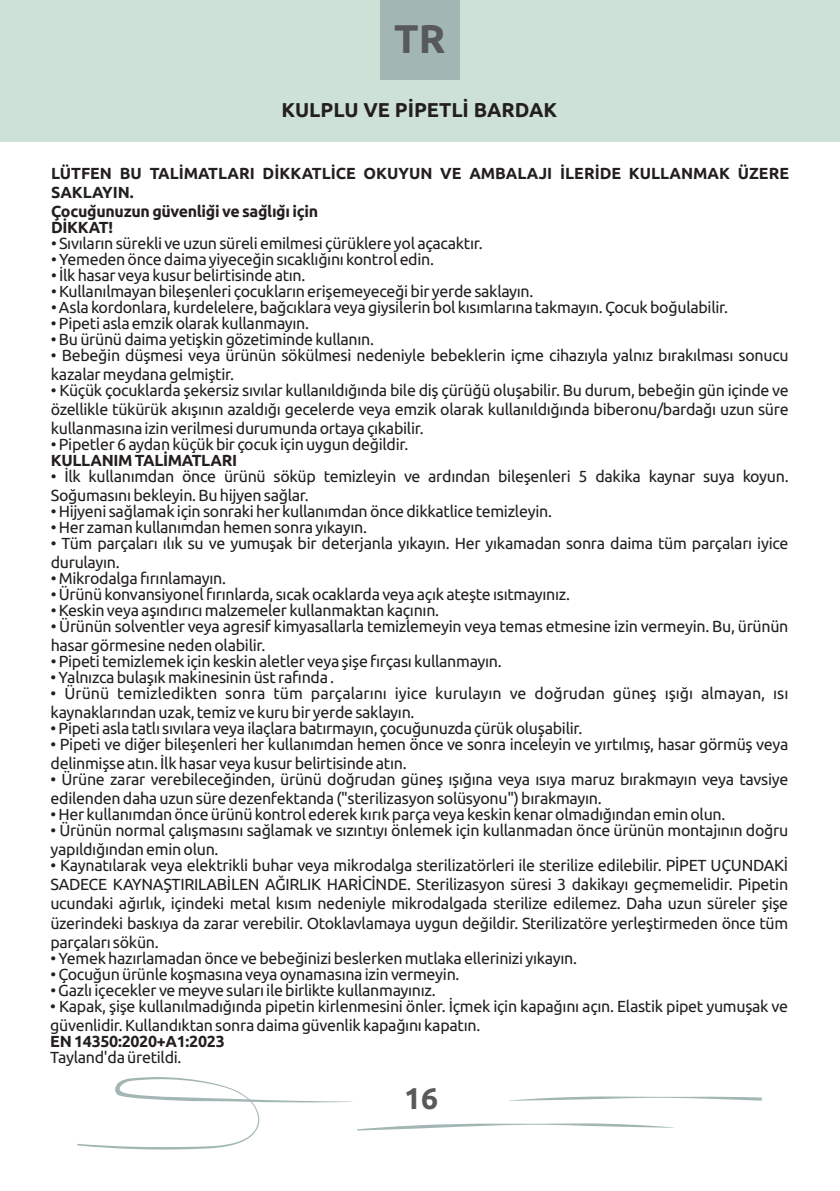
<style>
.page{position:relative;width:840px;height:1191px;background:#fff}
.page>*{position:absolute;margin:0;border:0;box-sizing:border-box;transform-origin:0 0}
.t1{font:700 40px "Ubuntu";color:#58595b}
.t2{font:700 30px "Ubuntu";color:#58595b}
.t3{font:700 20px "Ubuntu";color:#231f20}
.t4{font:16px/19px "Ubuntu";letter-spacing:-.02em;color:#231f20}
.t5{font:16px/19px "Ubuntu";color:#231f20}
.t6{font:700 16px/18.6px "Ubuntu";color:#231f20}
.t7{font:700 16px "Ubuntu";letter-spacing:-.02em;color:#231f20}
</style>
<div class="page">
<div style="left:0;top:0;width:839px;height:142px;background:#cde1d6"></div>
<div style="left:380px;top:0;width:79px;height:79px;background:#a2b6b4"></div>
<svg style="left:77px;top:1077px;width:684px;height:72px"></svg>
<h1 class="t1" style="left:394px;top:22px;width:53px">TR</h1>
<p class="t3" style="left:281px;top:101px;width:277px">KULPLU VE PİPETLİ BARDAK</p>
<p class="t6" style="left:51px;top:165px;width:739px">LÜTFEN BU TALİMATLARI DİKKATLİCE OKUYUN VE AMBALAJI İLERİDE KULLANMAK ÜZERE<br>SAKLAYIN.<br>Çocuğunuzun güvenliği ve sağlığı için</p>
<p class="t7" style="left:51px;top:220px;width:63px">DİKKAT!</p>
<p class="t4" style="left:51px;top:234px;width:433px">• Sıvıların sürekli ve uzun süreli emilmesi çürüklere yol açacaktır.</p>
<p class="t4" style="left:51px;top:250px;width:384px">• Yemeden önce daima yiyeceğin sıcaklığını kontrol edin.</p>
<p class="t4" style="left:51px;top:266px;width:256px">• İlk hasar veya kusur belirtisinde atın.</p>
<p class="t4" style="left:51px;top:282px;width:483px">• Kullanılmayan bileşenleri çocukların erişemeyeceği bir yerde saklayın.</p>
<p class="t4" style="left:51px;top:298px;width:678px">• Asla kordonlara, kurdelelere, bağcıklara veya giysilerin bol kısımlarına takmayın. Çocuk boğulabilir.</p>
<p class="t4" style="left:51px;top:314px;width:259px">• Pipeti asla emzik olarak kullanmayın.</p>
<p class="t4" style="left:51px;top:330px;width:324px">• Bu ürünü daima yetişkin gözetiminde kullanın.</p>
<p class="t4" style="left:51px;top:346px;width:739px">• Bebeğin düşmesi veya ürünün sökülmesi nedeniyle bebeklerin içme cihazıyla yalnız bırakılması sonucu kazalar meydana gelmiştir.</p>
<p class="t4" style="left:51px;top:381px;width:739px;text-align:justify">• Küçük çocuklarda şekersiz sıvılar kullanıldığında bile diş çürüğü oluşabilir. Bu durum, bebeğin gün içinde ve özellikle tükürük akışının azaldığı gecelerde veya emzik olarak kullanıldığında biberonu/bardağı uzun süre kullanmasına izin verilmesi durumunda ortaya çıkabilir.</p>
<p class="t4" style="left:51px;top:436px;width:359px">• Pipetler 6 aydan küçük bir çocuk için uygun değildir.</p>
<p class="t7" style="left:51px;top:453px;width:188px">KULLANIM TALİMATLARI</p>
<p class="t4" style="left:51px;top:468px;width:738px">• İlk kullanımdan önce ürünü söküp temizleyin ve ardından bileşenleri 5 dakika kaynar suya koyun.<br>Soğumasını bekleyin. Bu hijyen sağlar.</p>
<p class="t4" style="left:51px;top:503px;width:502px">• Hijyeni sağlamak için sonraki her kullanımdan önce dikkatlice temizleyin.</p>
<p class="t4" style="left:51px;top:519px;width:317px">• Her zaman kullanımdan hemen sonra yıkayın.</p>
<p class="t4" style="left:51px;top:535px;width:739px">• Tüm parçaları ılık su ve yumuşak bir deterjanla yıkayın. Her yıkamadan sonra daima tüm parçaları iyice durulayın.</p>
<p class="t4" style="left:51px;top:570px;width:177px">• Mikrodalga fırınlamayın.</p>
<p class="t4" style="left:51px;top:586px;width:520px">• Ürünü konvansiyonel fırınlarda, sıcak ocaklarda veya açık ateşte ısıtmayınız.</p>
<p class="t4" style="left:51px;top:602px;width:390px">• Keskin veya aşındırıcı malzemeler kullanmaktan kaçının.</p>
<p class="t4" style="left:51px;top:618px;width:739px">• Ürünün solventler veya agresif kimyasallarla temizlemeyin veya temas etmesine izin vermeyin. Bu, ürünün hasar görmesine neden olabilir.</p>
<p class="t4" style="left:51px;top:653px;width:452px">• Pipeti temizlemek için keskin aletler veya şişe fırçası kullanmayın.</p>
<p class="t4" style="left:51px;top:669px;width:285px">• Yalnızca bulaşık makinesinin üst rafında .</p>
<p class="t5" style="left:51px;top:685px;width:739px">• Ürünü temizledikten sonra tüm parçalarını iyice kurulayın ve doğrudan güneş ışığı almayan, ısı kaynaklarından uzak, temiz ve kuru bir yerde saklayın.</p>
<p class="t4" style="left:51px;top:720px;width:533px">• Pipeti asla tatlı sıvılara veya ilaçlara batırmayın, çocuğunuzda çürük oluşabilir.</p>
<p class="t4" style="left:51px;top:736px;width:739px">• Pipeti ve diğer bileşenleri her kullanımdan hemen önce ve sonra inceleyin ve yırtılmış, hasar görmüş veya delinmişse atın. İlk hasar veya kusur belirtisinde atın.</p>
<p class="t4" style="left:50px;top:771px;width:739px">• Ürüne zarar verebileceğinden, ürünü doğrudan güneş ışığına veya ısıya maruz bırakmayın veya tavsiye edilenden daha uzun süre dezenfektanda ("sterilizasyon solüsyonu") bırakmayın.</p>
<p class="t4" style="left:50px;top:806px;width:676px">• Her kullanımdan önce ürünü kontrol ederek kırık parça veya keskin kenar olmadığından emin olun.</p>
<p class="t4" style="left:50px;top:822px;width:739px">• Ürünün normal çalışmasını sağlamak ve sızıntıyı önlemek için kullanmadan önce ürünün montajının doğru yapıldığından emin olun.</p>
<p class="t4" style="left:50px;top:857px;width:739px;text-align:justify">• Kaynatılarak veya elektrikli buhar veya mikrodalga sterilizatörleri ile sterilize edilebilir. PİPET UÇUNDAKİ SADECE KAYNAŞTIRILABİLEN AĞIRLIK HARİCİNDE. Sterilizasyon süresi 3 dakikayı geçmemelidir. Pipetin ucundaki ağırlık, içindeki metal kısım nedeniyle mikrodalgada sterilize edilemez. Daha uzun süreler şişe üzerindeki baskıya da zarar verebilir. Otoklavlamaya uygun değildir. Sterilizatöre yerleştirmeden önce tüm parçaları sökün.</p>
<p class="t4" style="left:50px;top:949px;width:528px">• Yemek hazırlamadan önce ve bebeğinizi beslerken mutlaka ellerinizi yıkayın.</p>
<p class="t4" style="left:50px;top:965px;width:410px">• Çocuğun ürünle koşmasına veya oynamasına izin vermeyin.</p>
<p class="t4" style="left:50px;top:981px;width:387px">• Gazlı içecekler ve meyve suları ile birlikte kullanmayınız.</p>
<p class="t4" style="left:50px;top:997px;width:739px">• Kapak, şişe kullanılmadığında pipetin kirlenmesini önler. İçmek için kapağını açın. Elastik pipet yumuşak ve güvenlidir. Kullandıktan sonra daima güvenlik kapağını kapatın.</p>
<p class="t7" style="left:50px;top:1034px;width:176px">EN 14350:2020+A1:2023</p>
<p class="t4" style="left:50px;top:1048px;width:133px">Tayland'da üretildi.</p>
<h2 class="t2" style="left:404px;top:1085px;width:36px">16</h2>
</div>
